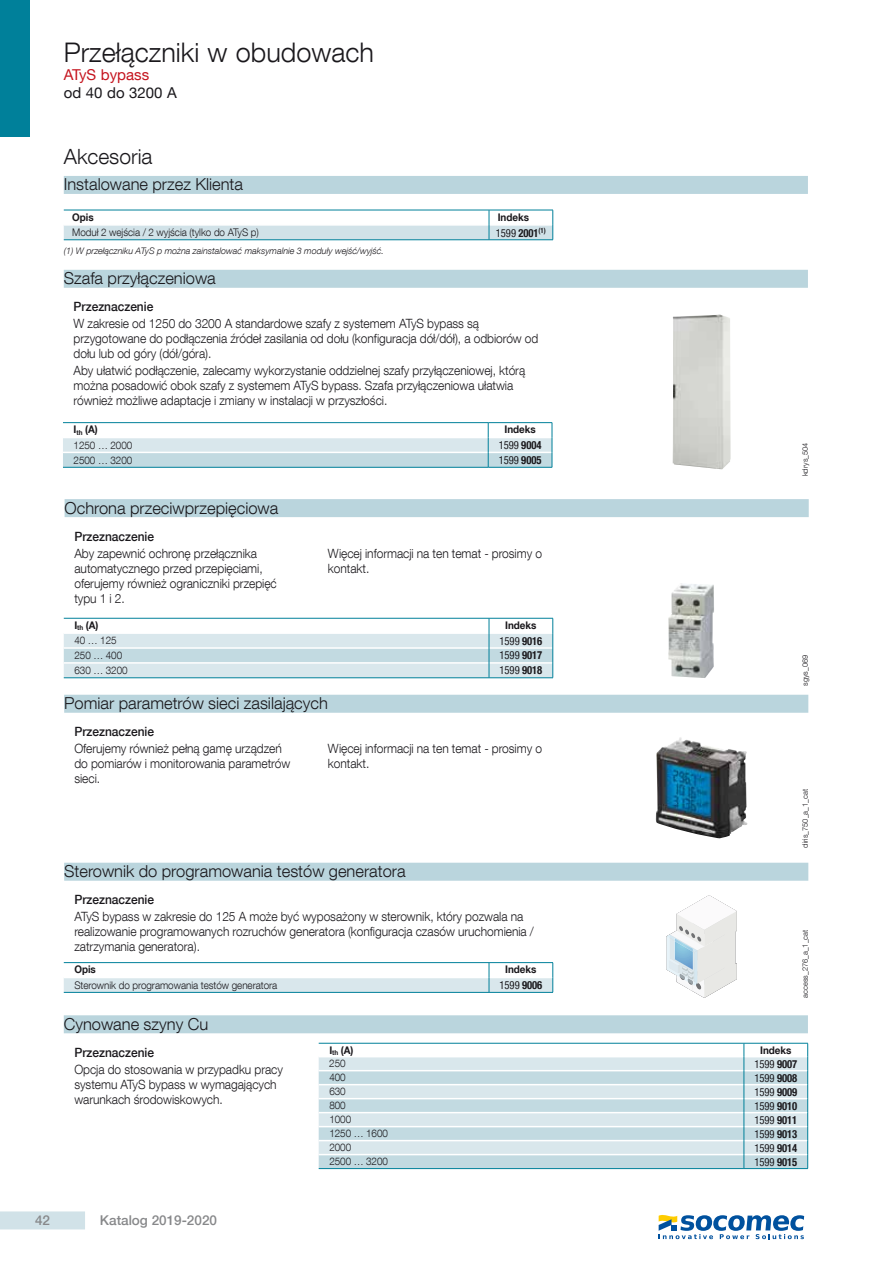
<style>
.page{position:relative;width:893px;height:1263px;background:#fff}
.page>*{position:absolute;margin:0;border:0;box-sizing:border-box;transform-origin:0 0}
.t1{font:300 27px "Helvetica Neue LT Com";color:#1a181c}
.t2{font:300 21px "Helvetica Neue LT Com";color:#1a181c}
.t3{font:300 16.5px "Helvetica Neue LT Com";color:#1a181c}
.t4{font:15px "Helvetica Neue LT Com";color:#1a181c}
.t5{font:15px "Helvetica Neue LT Com";color:#c51620}
.t6{font:500 13.5px "Helvetica Neue LT Com";color:#87888a}
.t7{font:300 12.75px/15px "Helvetica Neue LT Com";letter-spacing:-.005em;color:#1a181c;scale:.94 1}
.t8{font:500 12.75px "Helvetica Neue LT Com";letter-spacing:-.005em;color:#1a181c;scale:.94 1}
.t9{font:condensed 11.25px "Helvetica Neue LT Com";color:#1a181c;scale:.94 1}
.t10{font:300 10.5px "Helvetica Neue LT Com";letter-spacing:-.005em;color:#1a181c;scale:.94 1}
.t11{font:700 10.5px "Helvetica Neue LT Com";letter-spacing:-.005em;color:#1a181c;scale:.94 1}
.t12{font:italic 300 9px "Helvetica Neue LT Com";color:#1a181c}
.t13{font:300 7.5px "Helvetica Neue LT Com";color:#1a181c}
.s1{font-weight:700}
</style>
<div class="page">
<div style="left:0;top:1211px;width:85px;height:18px;background:#d1e2e8"></div>
<div style="left:0;top:0;width:30px;height:136px;background:#00809a"></div>
<div style="left:64px;top:270px;width:744px;height:18px;background:#bad5dd"></div>
<hr style="left:63px;top:422px;width:425px;height:1px;background:#00809a">
<hr style="left:488px;top:422px;width:64px;height:1px;background:#00809a">
<svg style="left:63px;top:423px;width:490px;height:44px"></svg>
<hr style="left:63px;top:467px;width:425px;height:1px;background:#00809a">
<hr style="left:488px;top:467px;width:64px;height:1px;background:#00809a">
<div style="left:65px;top:499px;width:744px;height:18px;background:#bad5dd"></div>
<svg style="left:64px;top:618px;width:490px;height:60px"></svg>
<hr style="left:64px;top:677px;width:425px;height:1px;background:#00809a">
<hr style="left:489px;top:677px;width:64px;height:1px;background:#00809a">
<img style="left:656px;top:737px;width:91px;height:101px">
<div style="left:64px;top:695px;width:744px;height:18px;background:#bad5dd"></div>
<div style="left:64px;top:1015px;width:744px;height:18px;background:#bad5dd"></div>
<svg style="left:319px;top:1057px;width:488px;height:13px;background:#dae7ec"></svg>
<svg style="left:319px;top:1071px;width:488px;height:97px;background:#cde0e6"></svg>
<hr style="left:319px;top:1084px;width:425px;height:1px;background:#fff">
<hr style="left:744px;top:1084px;width:63px;height:1px;background:#fff">
<hr style="left:319px;top:1098px;width:425px;height:1px;background:#fff">
<hr style="left:744px;top:1098px;width:63px;height:1px;background:#fff">
<hr style="left:319px;top:1112px;width:425px;height:1px;background:#fff">
<hr style="left:744px;top:1112px;width:63px;height:1px;background:#fff">
<hr style="left:319px;top:1126px;width:425px;height:1px;background:#fff">
<hr style="left:744px;top:1126px;width:63px;height:1px;background:#fff">
<hr style="left:319px;top:1140px;width:425px;height:1px;background:#fff">
<hr style="left:744px;top:1140px;width:63px;height:1px;background:#fff">
<hr style="left:319px;top:1154px;width:425px;height:1px;background:#fff">
<hr style="left:744px;top:1154px;width:63px;height:1px;background:#fff">
<hr style="left:319px;top:1043px;width:425px;height:1px;background:#00809a">
<hr style="left:744px;top:1043px;width:64px;height:1px;background:#00809a">
<svg style="left:744px;top:1043px;width:1px;height:125px"></svg>
<svg style="left:807px;top:1043px;width:1px;height:125px"></svg>
<hr style="left:319px;top:1168px;width:425px;height:1px;background:#00809a">
<hr style="left:744px;top:1168px;width:64px;height:1px;background:#00809a">
<div style="left:64px;top:863px;width:744px;height:18px;background:#bad5dd"></div>
<hr style="left:64px;top:962px;width:425px;height:1px;background:#00809a">
<hr style="left:489px;top:962px;width:64px;height:1px;background:#00809a">
<svg style="left:64px;top:963px;width:490px;height:29px"></svg>
<hr style="left:64px;top:992px;width:425px;height:1px;background:#00809a">
<hr style="left:489px;top:992px;width:64px;height:1px;background:#00809a">
<svg style="left:666px;top:895px;width:71px;height:103px"></svg>
<div style="left:64px;top:176px;width:744px;height:18px;background:#bad5dd"></div>
<svg style="left:64px;top:210px;width:490px;height:30px"></svg>
<hr style="left:489px;top:239px;width:64px;height:1px;background:#00809a">
<img style="left:673px;top:315px;width:58px;height:154px">
<img style="left:668px;top:583px;width:46px;height:95px">
<svg style="left:659px;top:1215px;width:145px;height:24px"></svg>
<h1 class="t1" style="left:64px;top:36px;width:312px">Przełączniki w obudowach</h1>
<p class="t5" style="left:64px;top:65px;width:87px">ATyS bypass</p>
<p class="t4" style="left:64px;top:83px;width:115px">od 40 do 3200 A</p>
<h2 class="t2" style="left:64px;top:144px;width:90px">Akcesoria</h2>
<p class="t3" style="left:64px;top:174px;width:181px">Instalowane przez Klienta</p>
<p class="t11" style="left:72px;top:211px;width:24px">Opis</p>
<p class="t11" style="left:498px;top:211px;width:35px">Indeks</p>
<p class="t10" style="left:72px;top:226px;width:200px">Moduł 2 wejścia / 2 wyjścia (tylko do ATyS p)</p>
<p class="t9" style="left:496px;top:226px;width:55px">1599 <span class="s1">2001</span><sup>(1)</sup></p>
<p class="t12" style="left:64px;top:245px;width:322px">(1) W przełączniku ATyS p można zainstalować maksymalnie 3 moduły wejść/wyjść.</p>
<p class="t3" style="left:64px;top:268px;width:153px">Szafa przyłączeniowa</p>
<p class="t8" style="left:74px;top:299px;width:86px">Przeznaczenie</p>
<p class="t7" style="left:74px;top:316px;width:496px">W zakresie od 1250 do 3200 A standardowe szafy z systemem ATyS bypass są przygotowane do podłączenia źródeł zasilania od dołu (konfiguracja dół/dół), a odbiorów od dołu lub od góry (dół/góra).</p>
<p class="t7" style="left:74px;top:363px;width:482px">Aby ułatwić podłączenie, zalecamy wykorzystanie oddzielnej szafy przyłączeniowej, którą można posadowić obok szafy z systemem ATyS bypass. Szafa przyłączeniowa ułatwia również możliwe adaptacje i zmiany w instalacji w przyszłości.</p>
<p class="t11" style="left:74px;top:423px;width:27px">I<sub>th</sub> (A)</p>
<p class="t11" style="left:504px;top:423px;width:35px">Indeks</p>
<p class="t10" style="left:74px;top:439px;width:64px">1250 … 2000</p>
<p class="t9" style="left:499px;top:438px;width:47px">1599 <span class="s1">9004</span></p>
<p class="t10" style="left:74px;top:453px;width:64px">2500 … 3200</p>
<p class="t9" style="left:499px;top:453px;width:47px">1599 <span class="s1">9005</span></p>
<p class="t3" style="left:65px;top:498px;width:215px">Ochrona przeciwprzepięciowa</p>
<p class="t8" style="left:74px;top:528px;width:86px">Przeznaczenie</p>
<p class="t7" style="left:74px;top:545px;width:217px">Aby zapewnić ochronę przełącznika automatycznego przed przepięciami, oferujemy również ograniczniki przepięć typu 1 i 2.</p>
<p class="t7" style="left:328px;top:545px;width:229px">Więcej informacji na ten temat - prosimy o kontakt.</p>
<p class="t11" style="left:74px;top:618px;width:27px">I<sub>th</sub> (A)</p>
<p class="t11" style="left:505px;top:618px;width:35px">Indeks</p>
<p class="t10" style="left:74px;top:634px;width:47px">40 … 125</p>
<p class="t9" style="left:499px;top:634px;width:47px">1599 <span class="s1">9016</span></p>
<p class="t10" style="left:74px;top:649px;width:52px">250 … 400</p>
<p class="t9" style="left:499px;top:649px;width:47px">1599 <span class="s1">9017</span></p>
<p class="t10" style="left:74px;top:664px;width:58px">630 … 3200</p>
<p class="t9" style="left:499px;top:664px;width:47px">1599 <span class="s1">9018</span></p>
<p class="t3" style="left:64px;top:693px;width:265px">Pomiar parametrów sieci zasilających</p>
<p class="t7" style="left:74px;top:741px;width:231px">Oferujemy również pełną gamę urządzeń do pomiarów i monitorowania parametrów sieci.</p>
<p class="t7" style="left:328px;top:741px;width:229px">Więcej informacji na ten temat - prosimy o kontakt.</p>
<p class="t8" style="left:74px;top:724px;width:86px">Przeznaczenie</p>
<p class="t3" style="left:64px;top:861px;width:343px">Sterownik do programowania testów generatora</p>
<p class="t7" style="left:74px;top:909px;width:490px">ATyS bypass w zakresie do 125 A może być wyposażony w sterownik, który pozwala na realizowanie programowanych rozruchów generatora (konfiguracja czasów uruchomienia / zatrzymania generatora).</p>
<p class="t8" style="left:74px;top:892px;width:86px">Przeznaczenie</p>
<p class="t11" style="left:74px;top:963px;width:24px">Opis</p>
<p class="t11" style="left:505px;top:963px;width:35px">Indeks</p>
<p class="t10" style="left:74px;top:978px;width:217px">Sterownik do programowania testów generatora</p>
<p class="t9" style="left:499px;top:978px;width:47px">1599 <span class="s1">9006</span></p>
<p class="t13" style="left:801px;top:476px;width:35px;rotate:-90deg">kdrys_504</p>
<p class="t13" style="left:801px;top:686px;width:33px;rotate:-90deg">sgys_069</p>
<p class="t13" style="left:801px;top:848px;width:60px;rotate:-90deg">diris_750_a_1_cat</p>
<p class="t13" style="left:801px;top:998px;width:70px;rotate:-90deg">access_276_a_1_cat</p>
<p class="t3" style="left:64px;top:1014px;width:146px">Cynowane szyny Cu</p>
<p class="t7" style="left:74px;top:1061px;width:223px">Opcja do stosowania w przypadku pracy systemu ATyS bypass w wymagających warunkach środowiskowych.</p>
<p class="t8" style="left:74px;top:1045px;width:86px">Przeznaczenie</p>
<p class="t11" style="left:329px;top:1043px;width:27px">I<sub>th</sub> (A)</p>
<p class="t11" style="left:760px;top:1043px;width:35px">Indeks</p>
<p class="t10" style="left:329px;top:1057px;width:19px">250</p>
<p class="t9" style="left:754px;top:1057px;width:47px">1599 <span class="s1">9007</span></p>
<p class="t10" style="left:329px;top:1071px;width:19px">400</p>
<p class="t9" style="left:754px;top:1071px;width:47px">1599 <span class="s1">9008</span></p>
<p class="t10" style="left:329px;top:1085px;width:19px">630</p>
<p class="t9" style="left:754px;top:1085px;width:47px">1599 <span class="s1">9009</span></p>
<p class="t10" style="left:329px;top:1099px;width:19px">800</p>
<p class="t9" style="left:754px;top:1099px;width:47px">1599 <span class="s1">9010</span></p>
<p class="t10" style="left:329px;top:1113px;width:25px">1000</p>
<p class="t9" style="left:754px;top:1113px;width:47px">1599 <span class="s1">9011</span></p>
<p class="t10" style="left:329px;top:1127px;width:64px">1250 … 1600</p>
<p class="t9" style="left:754px;top:1127px;width:47px">1599 <span class="s1">9013</span></p>
<p class="t10" style="left:329px;top:1141px;width:25px">2000</p>
<p class="t9" style="left:754px;top:1141px;width:47px">1599 <span class="s1">9014</span></p>
<p class="t10" style="left:329px;top:1155px;width:64px">2500 … 3200</p>
<p class="t9" style="left:754px;top:1155px;width:47px">1599 <span class="s1">9015</span></p>
<p class="t6" style="left:35px;top:1212px;width:17px">42</p>
<p class="t6" style="left:100px;top:1212px;width:119px">Katalog 2019-2020</p>
</div>
